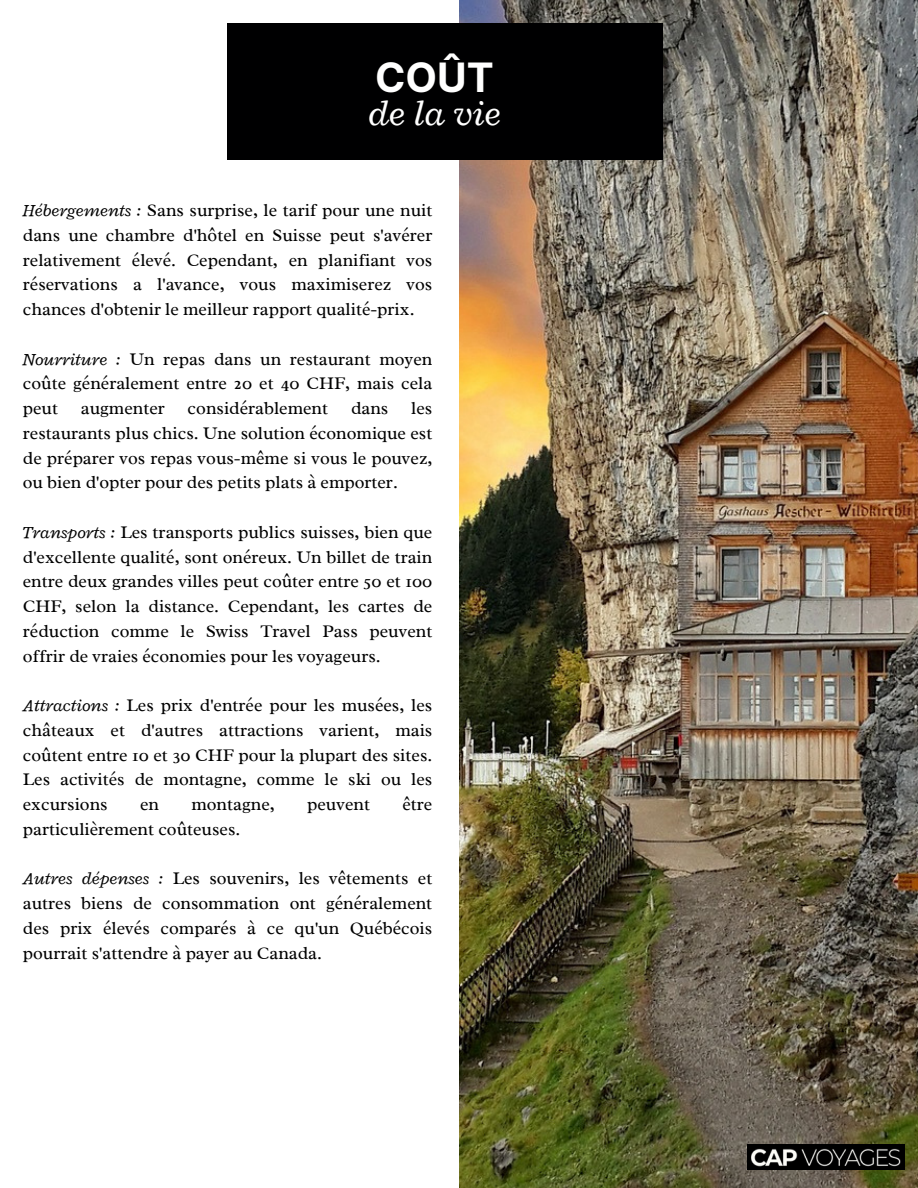
<style>
.page{position:relative;width:918px;height:1188px;background:#fff}
.page>*{position:absolute;margin:0;border:0;box-sizing:border-box;transform-origin:0 0}
.t1{font:700 40.5px "Inter";color:#fff}
.t2{font:italic 37.5px "Radley";color:#fff}
.t3{font:18px/24.8px "Radley";color:#000001;text-align:justify}
.s1{font-style:italic}
</style>
<div class="page">
<img style="left:459px;top:0;width:459px;height:1188px">
<div style="left:228px;top:23px;width:435px;height:137px;background:#000001"></div>
<img style="left:747px;top:1145px;width:158px;height:25px">
<p class="t1" style="left:375px;top:53px;width:120px">COÛT</p>
<p class="t2" style="left:368px;top:89px;width:134px">de la vie</p>
<p class="t3" style="left:23px;top:198px;width:411px"><span class="s1">Hébergements :</span> Sans surprise, le tarif pour une nuit dans une chambre d'hôtel en Suisse peut s'avérer relativement élevé. Cependant, en planifiant vos réservations a l'avance, vous maximiserez vos chances d'obtenir le meilleur rapport qualité-prix.</p>
<p class="t3" style="left:23px;top:346px;width:411px"><span class="s1">Nourriture :</span> Un repas dans un restaurant moyen coûte généralement entre 20 et 40 CHF, mais cela peut</p>
<p class="t3" style="left:81px;top:396px;width:86px">augmenter</p>
<p class="t3" style="left:188px;top:396px;width:142px">considérablement</p>
<p class="t3" style="left:351px;top:396px;width:39px">dans</p>
<p class="t3" style="left:23px;top:396px;width:411px;text-indent:388px">les restaurants plus chics. Une solution économique est de préparer vos repas vous-même si vous le pouvez, ou bien d'opter pour des petits plats à emporter.</p>
<p class="t3" style="left:23px;top:519px;width:411px"><span class="s1">Transports :</span> Les transports publics suisses, bien que d'excellente qualité, sont onéreux. Un billet de train entre deux grandes villes peut coûter entre 50 et 100<br>CHF, selon la distance. Cependant, les cartes de réduction comme le Swiss Travel Pass peuvent offrir de vraies économies pour les voyageurs.</p>
<p class="t3" style="left:23px;top:693px;width:411px"><span class="s1">Attractions :</span> Les prix d'entrée pour les musées, les châteaux et d'autres attractions varient, mais coûtent entre 10 et 30 CHF pour la plupart des sites.<br>Les activités de montagne, comme le ski ou les excursions</p>
<p class="t3" style="left:140px;top:792px;width:20px">en</p>
<p class="t3" style="left:191px;top:792px;width:85px">montagne,</p>
<p class="t3" style="left:307px;top:792px;width:64px">peuvent</p>
<p class="t3" style="left:402px;top:792px;width:31px">être</p>
<p class="t3" style="left:23px;top:816px;width:219px">particulièrement coûteuses.</p>
<p class="t3" style="left:23px;top:866px;width:411px"><span class="s1">Autres dépenses :</span> Les souvenirs, les vêtements et autres biens de consommation ont généralement des prix élevés comparés à ce qu'un Québécois pourrait s'attendre à payer au Canada.</p>
</div>
